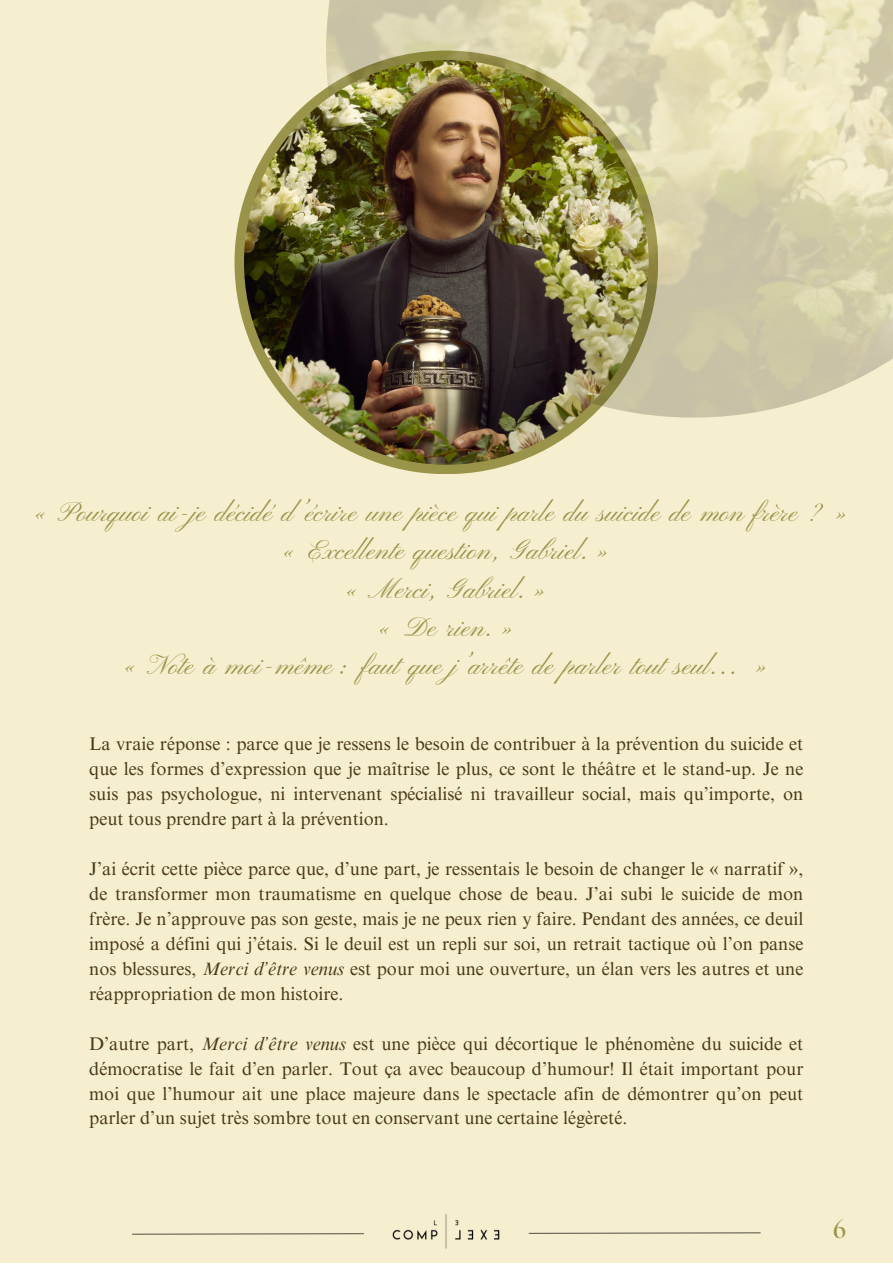
<style>
.page{position:relative;width:893px;height:1264px;background:#fff}
.page>*{position:absolute;margin:0;border:0;box-sizing:border-box;transform-origin:0 0}
.t1{font:27.9px "Pinyon Script";color:#9a934a}
.t2{font:700 24px "The Seasons";color:#9a934a}
.t3{font:18.3px/24.9px "Times NRMT Pro";color:#483918;text-align:justify}
.s1{font-style:italic}
</style>
<div class="page">
<div style="left:0;top:0;width:892px;height:1262px;background:#f6efcf"></div>
<div style="left:234px;top:51px;width:424px;height:423px;background:#9a934a;border-radius:50%"></div>
<img style="left:326px;top:0;width:566px;height:417px">
<img style="left:244px;top:60px;width:404px;height:404px;border-radius:50%">
<img style="left:392px;top:1214px;width:108px;height:35px">
<svg style="left:528px;top:1232px;width:233px;height:2px"></svg>
<svg style="left:132px;top:1233px;width:232px;height:2px"></svg>
<p class="t1" style="left:30px;top:497px;width:824px">« Pourquoi ai-je décidé d’écrire une pièce qui parle du suicide de mon frère ? »</p>
<p class="t1" style="left:278px;top:535px;width:338px">« Excel ente question, Gabriel.»</p>
<p class="t1" style="left:341px;top:573px;width:212px">« Merci, Gabriel.»</p>
<p class="t1" style="left:374px;top:612px;width:147px">« De rien.»</p>
<p class="t1" style="left:119px;top:650px;width:655px">« Note à moi-même : faut que j’arrête de parler tout seul… »</p>
<p class="t3" style="left:89px;top:733px;width:715px">La vraie réponse : parce que je ressens le besoin de contribuer à la prévention du suicide et que les formes d’expression que je maîtrise le plus, ce sont le théâtre et le stand-up. Je ne suis pas psychologue, ni intervenant spécialisé ni travailleur social, mais qu’importe, on peut tous prendre part à la prévention.</p>
<p class="t3" style="left:89px;top:858px;width:715px">J’ai écrit cette pièce parce que, d’une part, je ressentais le besoin de changer le « narratif », de transformer mon traumatisme en quelque chose de beau. J’ai subi le suicide de mon frère. Je n’approuve pas son geste, mais je ne peux rien y faire. Pendant des années, ce deuil imposé a défini qui j’étais. Si le deuil est un repli sur soi, un retrait tactique où l’on panse nos blessures, <span class="s1">Merci d’être venus</span> est pour moi une ouverture, un élan vers les autres et une réappropriation de mon histoire.</p>
<p class="t3" style="left:89px;top:1033px;width:715px">D’autre part, <span class="s1">Merci d’être venus</span> est une pièce qui décortique le phénomène du suicide et démocratise le fait d’en parler. Tout ça avec beaucoup d’humour! Il était important pour moi que l’humour ait une place majeure dans le spectacle afin de démontrer qu’on peut parler d’un sujet très sombre tout en conservant une certaine légèreté.</p>
<p class="t2" style="left:833px;top:1218px;width:14px">6</p>
</div>
